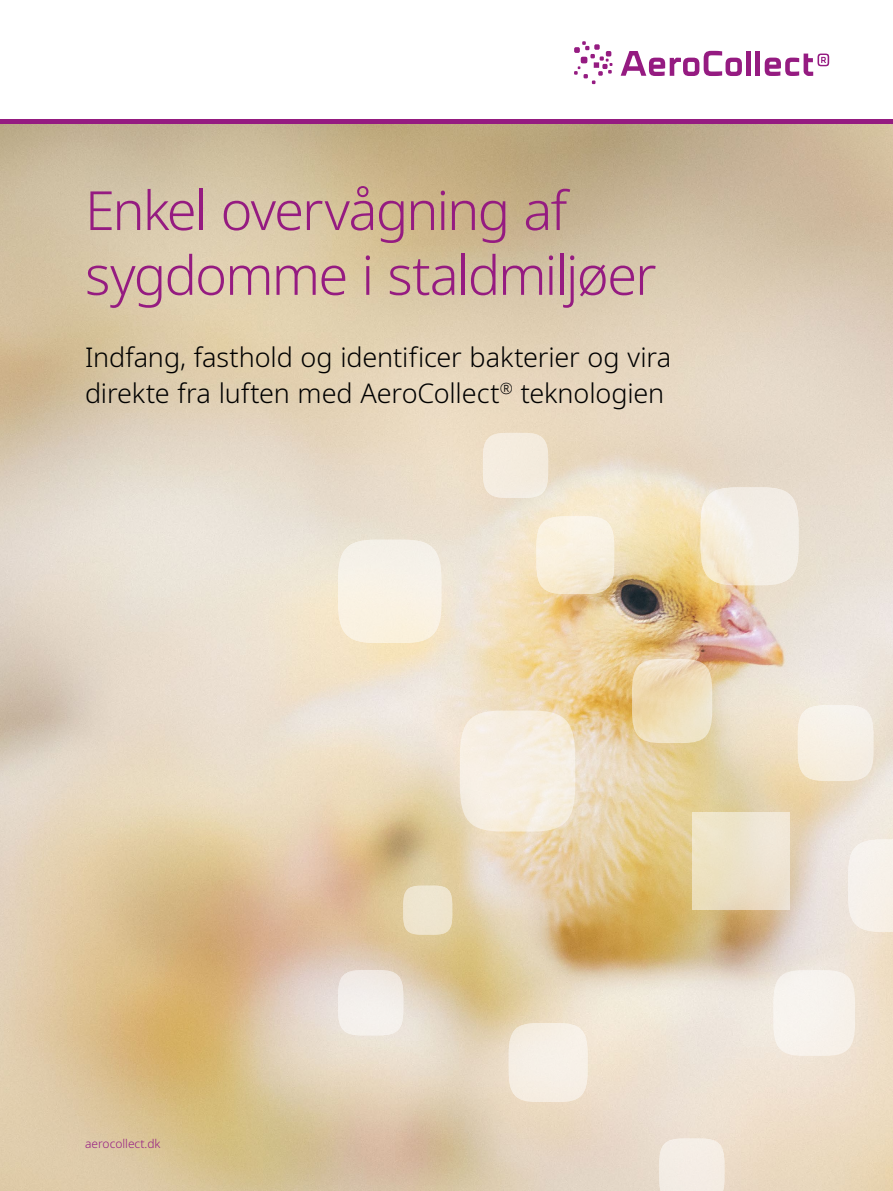
<style>
.page{position:relative;width:893px;height:1191px;background:#fff}
.page>*{position:absolute;margin:0;border:0;box-sizing:border-box;transform-origin:0 0}
.t1{font:300 54px/64.8px "Noto Sans";letter-spacing:-.035em;color:#951b81}
.t2{font:300 27px/36px "Noto Sans";letter-spacing:-.005em;color:#000}
.t3{font:300 12px "Noto Sans";color:#951b81}
</style>
<div class="page">
<img style="left:0;top:123px;width:893px;height:1068px">
<svg style="left:773px;top:970px;width:82px;height:85px"></svg>
<svg style="left:460px;top:710px;width:115px;height:121px"></svg>
<svg style="left:632px;top:659px;width:80px;height:84px"></svg>
<div style="left:483px;top:433px;width:65px;height:65px;background:#f4ecdf;border-radius:25px"></div>
<div style="left:338px;top:970px;width:65px;height:65px;background:#f3efeb;border-radius:25px"></div>
<div style="left:848px;top:839px;width:45px;height:93px;background:#f6f1e9"></div>
<div style="left:659px;top:1138px;width:65px;height:53px;background:#f4ece5"></div>
<div style="left:509px;top:1023px;width:79px;height:79px;background:#f6efe6;border-radius:30px"></div>
<svg style="left:701px;top:487px;width:97px;height:98px;fill:#f4ede4"></svg>
<div style="left:536px;top:516px;width:78px;height:78px;background:linear-gradient(to bottom,#fcf6eb,#f4e7cd);border-radius:30px"></div>
<div style="left:403px;top:885px;width:49px;height:49px;background:#eee5cf;border-radius:19px"></div>
<div style="left:338px;top:539px;width:103px;height:104px;background:#f9f1e6;border-radius:39px"></div>
<div style="left:798px;top:705px;width:75px;height:76px;background:#f6f0e4;border-radius:29px"></div>
<div style="left:692px;top:812px;width:97px;height:98px;background:linear-gradient(to right,#ece1bf,#eee3d5)"></div>
<svg style="left:574px;top:41px;width:38px;height:43px"></svg>
<svg style="left:621px;top:51px;width:121px;height:25px"></svg>
<svg style="left:765px;top:54px;width:64px;height:22px"></svg>
<hr style="left:756px;top:51px;width:4px;height:25px;background:#951b81">
<div style="left:746px;top:51px;width:5px;height:25px;background:#951b81"></div>
<hr style="left:0;top:119px;width:893px;height:4px;background:#951b81">
<h1 class="t1" style="left:85px;top:179px;width:573px">Enkel overvågning af sygdomme i staldmiljøer</h1>
<p class="t2" style="left:85px;top:340px;width:588px">Indfang, fasthold og identificer bakterier og vira direkte fra luften med AeroCollect<sup>®</sup> teknologien</p>
<p class="t3" style="left:85px;top:1135px;width:77px">aerocollect.dk</p>
</div>
